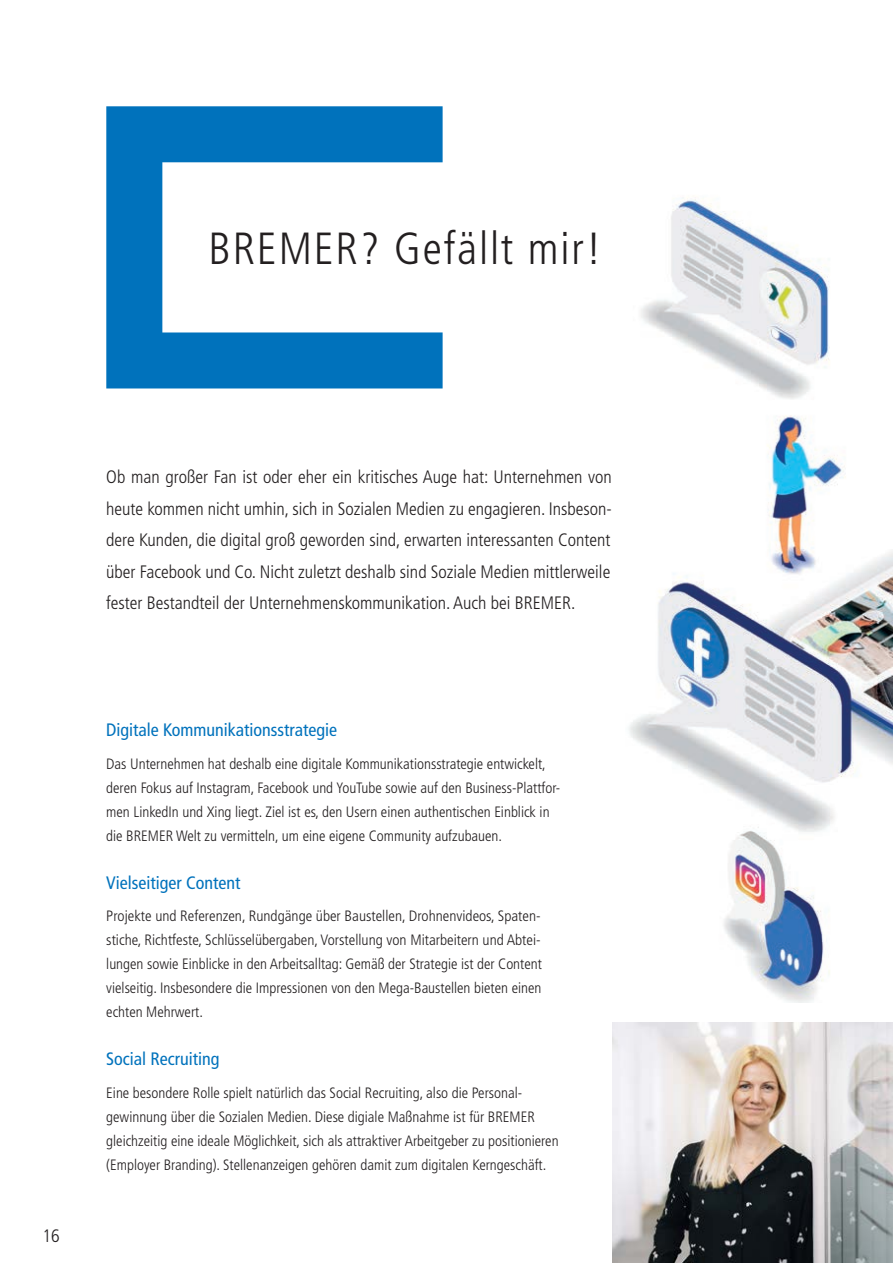
<style>
.page{position:relative;width:893px;height:1263px;background:#fff}
.page>*{position:absolute;margin:0;border:0;box-sizing:border-box;transform-origin:0 0}
.t1{font:300 condensed 45px "Frutiger LT Std";letter-spacing:.04em;color:#231f20}
.t2{font:300 condensed 18px/31.5px "Frutiger LT Std";color:#231f20;text-align:justify}
.t3{font:condensed 18px "Frutiger LT Std";color:#0072bc}
.t4{font:300 condensed 15px/24px "Frutiger LT Std";color:#231f20}
</style>
<div class="page">
<img style="left:629px;top:198px;width:264px;height:804px">
<svg style="left:106px;top:106px;width:337px;height:282px"></svg>
<img style="left:612px;top:1023px;width:281px;height:240px">
<h1 class="t1" style="left:208px;top:223px;width:395px">BREMER? Gefällt mir!</h1>
<p class="t2" style="left:43px;top:1221px;width:19px">16</p>
<p class="t2" style="left:106px;top:462px;width:507px">Ob man großer Fan ist oder eher ein kritisches Auge hat: Unternehmen von heute kommen nicht umhin, sich in Sozialen Medien zu engagieren. Insbeson&shy;dere Kunden, die digital groß geworden sind, erwarten interessanten Content über Facebook und Co. Nicht zuletzt deshalb sind Soziale Medien mittlerweile fester Bestandteil der Unternehmenskommunikation. Auch bei BREMER.</p>
<p class="t3" style="left:106px;top:720px;width:232px">Digitale Kommunikationsstrategie</p>
<p class="t4" style="left:106px;top:752px;width:456px">Das Unternehmen hat deshalb eine digitale Kommunikationsstrategie entwickelt, deren Fokus auf Instagram, Facebook und YouTube sowie auf den Business-Plattfor&shy;men LinkedIn und Xing liegt. Ziel ist es, den Usern einen authentischen Einblick in die BREMER Welt zu vermitteln, um eine eigene Community aufzubauen.</p>
<p class="t3" style="left:106px;top:872px;width:136px">Vielseitiger Content</p>
<p class="t4" style="left:106px;top:904px;width:437px;text-align:justify">Projekte und Referenzen, Rundgänge über Baustellen, Drohnenvideos, Spaten&shy;stiche, Richtfeste, Schlüsselübergaben, Vorstellung von Mitarbeitern und Abtei&shy;lungen sowie Einblicke in den Arbeitsalltag: Gemäß der Strategie ist der Content vielseitig. Insbesondere die Impressionen von den Mega-Baustellen bieten einen echten Mehrwert.</p>
<p class="t3" style="left:106px;top:1049px;width:115px">Social Recruiting</p>
<p class="t4" style="left:106px;top:1081px;width:454px">Eine besondere Rolle spielt natürlich das Social Recruiting, also die Personal&shy;gewinnung über die Sozialen Medien. Diese digiale Maßnahme ist für BREMER gleichzeitig eine ideale Möglichkeit, sich als attraktiver Arbeitgeber zu positionieren (Employer Branding). Stellenanzeigen gehören damit zum digitalen Kerngeschäft.</p>
</div>
